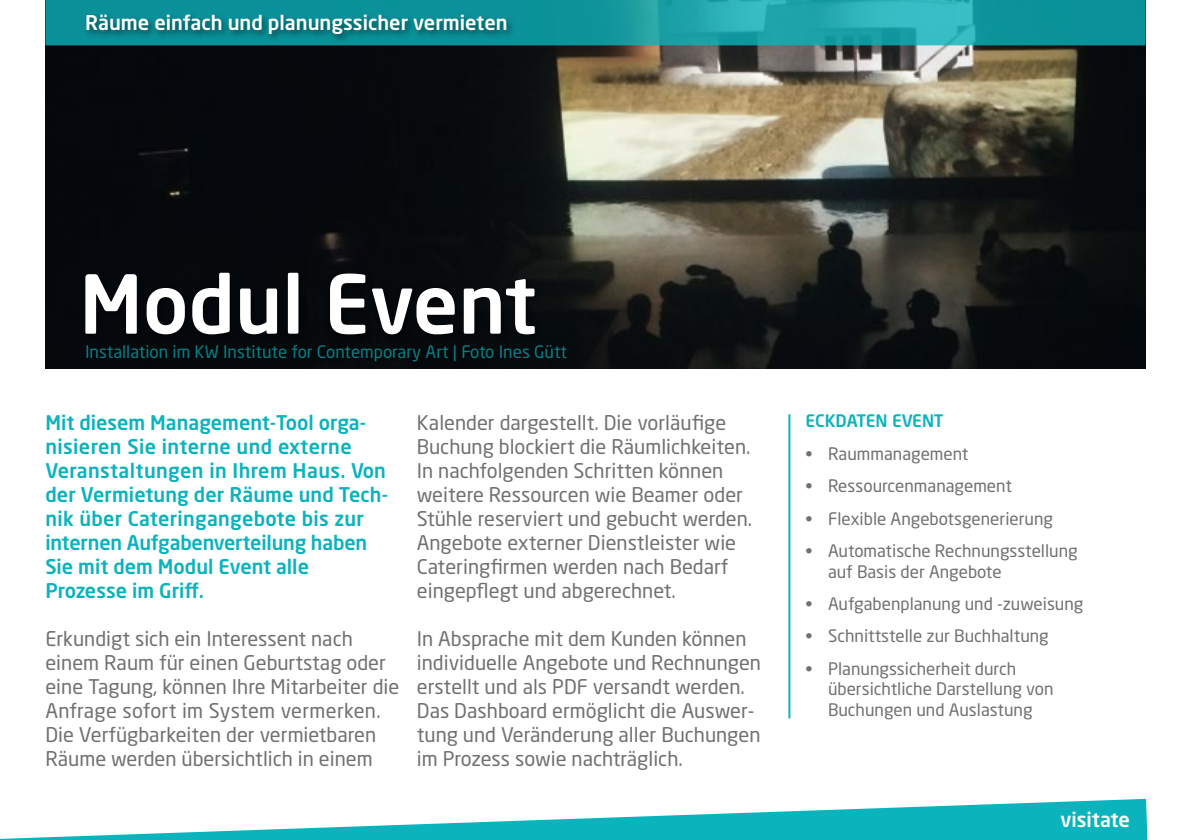
<style>
.page{position:relative;width:1191px;height:840px;background:#fff}
.page>*{position:absolute;margin:0;border:0;box-sizing:border-box;transform-origin:0 0}
.t1{font:500 80px "Neo Sans Pro";color:#fff}
.t2{font:20px/24px "Neo Sans Pro";color:#707172}
.t3{font:500 20px/24px "Neo Sans Pro";color:#0bb3bc}
.t4{font:500 20px "Neo Sans Pro";color:#fff}
.t5{font:17px/20.4px "Neo Sans Pro";color:#707172}
.t6{font:17px "Neo Sans Pro";color:#0bb3bc}
.t7{font:500 17px "Neo Sans Pro";color:#0bb3bc}
</style>
<div class="page">
<svg style="left:0;top:798px;width:1147px;height:41px"></svg>
<img style="left:45px;top:45px;width:1100px;height:324px">
<svg style="left:45px;top:0;width:1100px;height:45px;background:#169ca3"></svg>
<hr style="left:788px;top:414px;width:2px;height:304px;background:#0bb3bc">
<div style="left:81px;top:269px;width:462px;height:73px;background:#04080b"></div>
<div style="left:84px;top:12px;width:431px;height:31px;background:#000;opacity:.5"></div>
<div style="left:85px;top:343px;width:485px;height:21px;background:#05080b"></div>
<p class="t4" style="left:85px;top:10px;width:424px">Räume einfach und planungssicher vermieten</p>
<h1 class="t1" style="left:79px;top:253px;width:459px">Modul Event</h1>
<p class="t6" style="left:85px;top:341px;width:483px">Installation im KW Institute for Contemporary Art | Foto Ines Gütt</p>
<p class="t3" style="left:45px;top:409px;width:344px">Mit diesem Management-Tool orga&shy;nisieren Sie interne und externe<br>Veranstaltungen in Ihrem Haus. Von der Vermietung der Räume und Tech&shy;nik über Cateringangebote bis zur internen Aufgabenverteilung haben<br>Sie mit dem Modul Event alle<br>Prozesse im Griff.</p>
<p class="t2" style="left:45px;top:626px;width:355px">Erkundigt sich ein Interessent nach einem Raum für einen Geburtstag oder eine Tagung, können Ihre Mitarbeiter die Anfrage sofort im System vermerken.<br>Die Verfügbarkeiten der vermietbaren Räume werden übersichtlich in einem</p>
<p class="t2" style="left:417px;top:410px;width:337px">Kalender dargestellt. Die vorläufige Buchung blockiert die Räumlichkeiten.<br>In nachfolgenden Schritten können weitere Ressourcen wie Beamer oder Stühle reserviert und gebucht werden.<br>Angebote externer Dienstleister wie Cateringfirmen werden nach Bedarf eingepflegt und abgerechnet.</p>
<p class="t2" style="left:417px;top:626px;width:346px">In Absprache mit dem Kunden können individuelle Angebote und Rechnungen erstellt und als PDF versandt werden.<br>Das Dashboard ermöglicht die Auswer&shy;tung und Veränderung aller Buchungen im Prozess sowie nachträglich.</p>
<p class="t7" style="left:805px;top:410px;width:140px">ECKDATEN EVENT</p>
<p class="t5" style="left:805px;top:443px;width:165px">• Raummanagement</p>
<p class="t5" style="left:805px;top:475px;width:208px">• Ressourcenmanagement</p>
<p class="t5" style="left:805px;top:507px;width:249px">• Flexible Angebotsgenerierung</p>
<p class="t5" style="left:828px;top:540px;width:251px;text-indent:-23px">• Automatische Rechnungsstellung auf Basis der Angebote</p>
<p class="t5" style="left:805px;top:593px;width:279px">• Aufgabenplanung und -zuweisung</p>
<p class="t5" style="left:805px;top:625px;width:245px">• Schnittstelle zur Buchhaltung</p>
<p class="t5" style="left:828px;top:657px;width:227px;text-indent:-23px">• Planungssicherheit durch übersichtliche Darstellung von<br>Buchungen und Auslastung</p>
<p class="t4" style="left:1060px;top:806px;width:71px">visitate</p>
</div>
